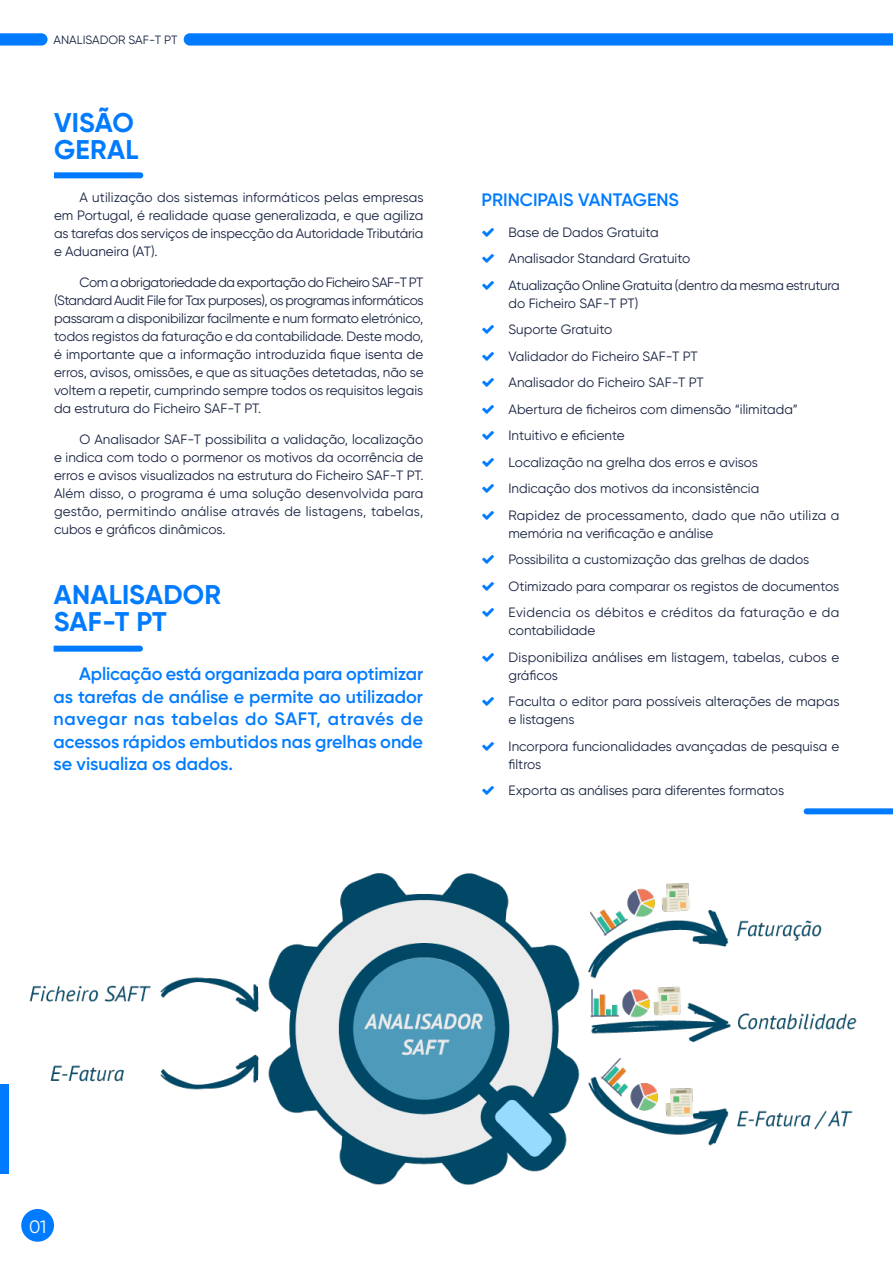
<style>
.page{position:relative;width:893px;height:1263px;background:#fff}
.page>*{position:absolute;margin:0;border:0;box-sizing:border-box;transform-origin:0 0}
.t1{font:700 27px/27px "Gilroy";letter-spacing:.01em;color:#007bff}
.t2{font:600 18px/22.5px "Gilroy";color:#007bff;text-align:justify}
.t3{font:18px "Gilroy";color:#fff}
.t4{font:13.5px/26.5px "Gilroy";color:#172241}
.t5{font:12px "Gilroy";color:#172241}
</style>
<div class="page">
<img style="left:23px;top:873px;width:834px;height:344px">
<div style="left:21px;top:1209px;width:33px;height:33px;background:#007bff;border-radius:50%"></div>
<svg style="left:54px;top:172px;width:89px;height:6px"></svg>
<svg style="left:54px;top:646px;width:89px;height:6px"></svg>
<svg style="left:804px;top:808px;width:89px;height:6px"></svg>
<div style="left:0;top:1084px;width:9px;height:90px;background:#007bff"></div>
<svg style="left:0;top:33px;width:48px;height:13px"></svg>
<svg style="left:184px;top:33px;width:709px;height:13px;background:#0e82ff"></svg>
<p class="t5" style="left:54px;top:33px;width:125px">ANALISADOR SAF-T PT</p>
<h1 class="t1" style="left:54px;top:109px;width:86px">VISÃO<br>GERAL</h1>
<p class="t4" style="left:54px;top:188px;width:371px;line-height:18px;text-align:justify;text-indent:26px">A utilização dos sistemas informáticos pelas empresas em Portugal, é realidade quase generalizada, e que agiliza as tarefas dos serviços de inspecção da Autoridade Tributária e Aduaneira (AT).</p>
<p class="t4" style="left:54px;top:273px;width:371px;line-height:18px;text-align:justify;text-indent:26px">Com a obrigatoriedade da exportação do Ficheiro SAF-T PT (Standard Audit File for Tax purposes), os programas informáticos passaram a disponibilizar facilmente e num formato eletrónico, todos registos da faturação e da contabilidade. Deste modo, é importante que a informação introduzida fique isenta de erros, avisos, omissões, e que as situações detetadas, não se voltem a repetir, cumprindo sempre todos os requisitos legais da estrutura do Ficheiro SAF-T PT.</p>
<p class="t4" style="left:54px;top:430px;width:371px;line-height:18px;text-align:justify;text-indent:26px">O Analisador SAF-T possibilita a validação, localização e indica com todo o pormenor os motivos da ocorrência de erros e avisos visualizados na estrutura do Ficheiro SAF-T PT.<br>Além disso, o programa é uma solução desenvolvida para gestão, permitindo análise através de listagens, tabelas, cubos e gráficos dinâmicos.</p>
<h1 class="t1" style="left:54px;top:581px;width:169px">ANALISADOR<br>SAF-T PT</h1>
<h2 class="t2" style="left:54px;top:663px;width:371px;text-indent:26px">Aplicação está organizada para optimizar as tarefas de análise e permite ao utilizador navegar nas tabelas do SAFT, através de acessos rápidos embutidos nas grelhas onde se visualiza os dados.</h2>
<h2 class="t2" style="left:482px;top:188px;width:199px">PRINCIPAIS VANTAGENS</h2>
<p class="t4" style="left:508px;top:219px;width:333px">Base de Dados Gratuita<br>Analisador Standard Gratuito<br>Atualização Online Gratuita (dentro da mesma estrutura</p>
<p class="t4" style="left:508px;top:290px;width:332px">do Ficheiro SAF-T PT)<br>Suporte Gratuito<br>Validador do Ficheiro SAF-T PT<br>Analisador do Ficheiro SAF-T PT<br>Abertura de ficheiros com dimensão “ilimitada” Intuitivo e eficiente<br>Localização na grelha dos erros e avisos<br>Indicação dos motivos da inconsistência<br>Rapidez de processamento, dado que não utiliza a</p>
<p class="t4" style="left:508px;top:520px;width:332px">memória na verificação e análise<br>Possibilita a customização das grelhas de dados Otimizado para comparar os registos de documentos Evidencia os débitos e créditos da faturação e da</p>
<p class="t4" style="left:508px;top:617px;width:332px">contabilidade<br>Disponibiliza análises em listagem, tabelas, cubos e</p>
<p class="t4" style="left:508px;top:662px;width:333px">gráficos<br>Faculta o editor para possíveis alterações de mapas</p>
<p class="t4" style="left:508px;top:706px;width:332px">e listagens<br>Incorpora funcionalidades avançadas de pesquisa e</p>
<p class="t4" style="left:508px;top:751px;width:277px">filtros<br>Exporta as análises para diferentes formatos</p>
<h2 class="t3" style="left:29px;top:1215px;width:19px">01</h2>
</div>
